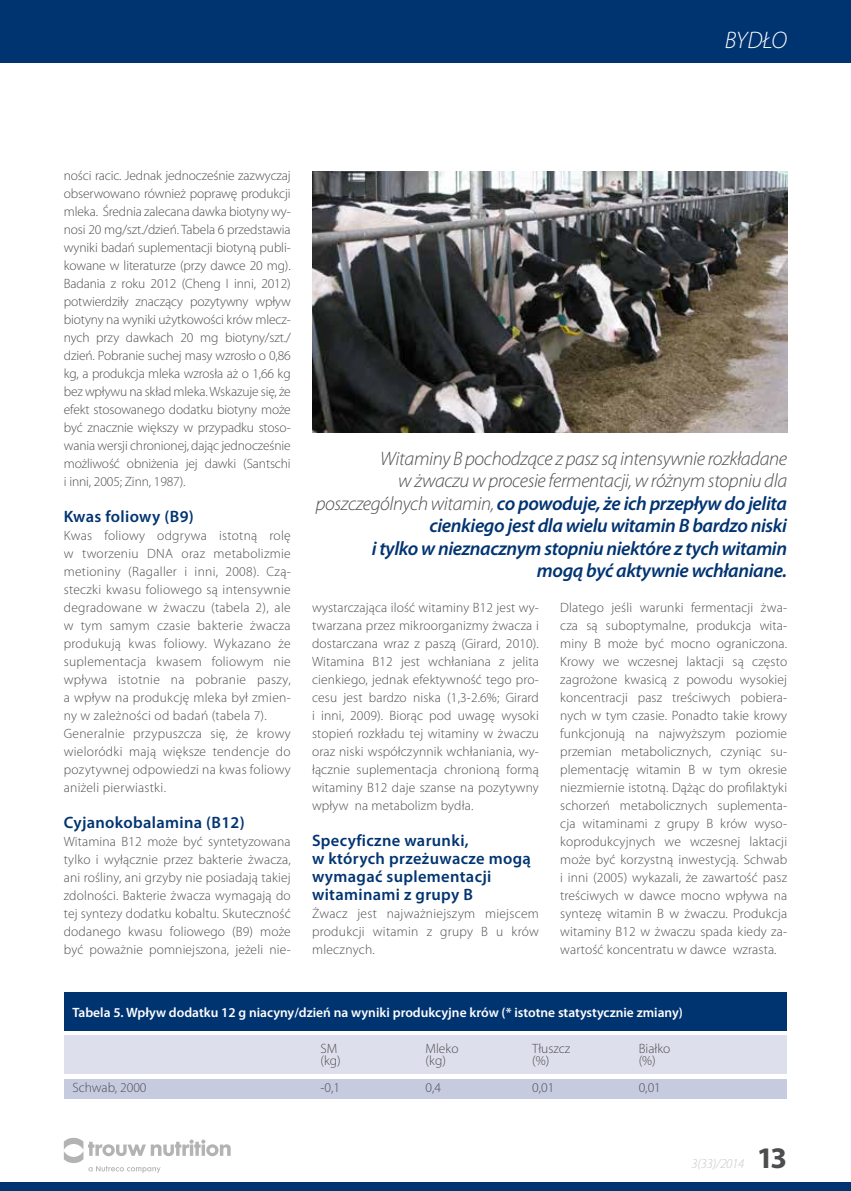
<style>
.page{position:relative;width:851px;height:1191px;background:#fff}
.page>*{position:absolute;margin:0;border:0;box-sizing:border-box;transform-origin:0 0}
.t1{font:italic 300 24px "Myriad Pro";letter-spacing:-.01em;color:#fff}
.t2{font:italic 600 19.5px/22.5px "Myriad Pro";letter-spacing:-.02em;color:#003471;text-align:right}
.t3{font:600 16.5px/18px "Myriad Pro";letter-spacing:.02em;color:#003471}
.t4{font:300 13.5px/18px "Myriad Pro";letter-spacing:.02em;color:#4d4d4f;text-align:justify}
.t5{font:600 13.5px "Myriad Pro";color:#fff}
.t6{font:italic 300 13.5px "Myriad Pro";letter-spacing:-.02em;color:#c5c7c9}
.t7{font:300 13.5px "Myriad Pro";color:#4d4d4f}
.s1{font-weight:300;color:#4d4d4f}
.s2{font-weight:700;font-style:normal;font-size:30px;color:#4d4d4f}
</style>
<div class="page">
<div style="left:0;top:1181px;width:850px;height:10px;background:#003471"></div>
<div style="left:0;top:0;width:850px;height:63px;background:#003471"></div>
<svg style="left:64px;top:1137px;width:167px;height:36px"></svg>
<img style="left:312px;top:171px;width:475px;height:261px">
<div style="left:64px;top:1078px;width:722px;height:20px;background:#c7cbe0"></div>
<div style="left:64px;top:992px;width:723px;height:38px;background:#003471"></div>
<div style="left:64px;top:1035px;width:722px;height:38px;background:#dddfec"></div>
<h1 class="t1" style="left:724px;top:26px;width:64px">bydło</h1>
<p class="t4" style="left:64px;top:166px;width:228px">ności racic. Jednak jednocześnie zazwyczaj obserwowano również poprawę produkcji mleka. Średnia zalecana dawka biotyny wy&shy;nosi 20 mg/szt./dzień. Tabela 6 przedstawia wyniki badań suplementacji biotyną publi&shy;kowane w literaturze (przy dawce 20 mg).<br>Badania z roku 2012 (Cheng I inni, 2012) potwierdziły znaczący pozytywny wpływ biotyny na wyniki użytkowości krów mlecz&shy;nych przy dawkach 20 mg biotyny/szt./ dzień. Pobranie suchej masy wzrosło o 0,86 kg, a produkcja mleka wzrosła aż o 1,66 kg bez wpływu na skład mleka. Wskazuje się, że efekt stosowanego dodatku biotyny może być znacznie większy w przypadku stoso&shy;wania wersji chronionej, dając jednocześnie możliwość obniżenia jej dawki (Santschi i inni, 2005; Zinn, 1987).</p>
<p class="t3" style="left:64px;top:507px;width:131px">Kwas foliowy (B9)</p>
<p class="t4" style="left:64px;top:526px;width:228px;text-align:left">Kwas foliowy odgrywa istotną rolę w tworzeniu DNA oraz metabolizmie metioniny (Ragaller i inni, 2008). Czą&shy;steczki kwasu foliowego są intensywnie degradowane w żwaczu (tabela 2), ale w tym samym czasie bakterie żwacza produkują kwas foliowy. Wykazano że suplementacja kwasem foliowym nie wpływa istotnie na pobranie paszy, a wpływ na produkcję mleka był zmien&shy;ny w zależności od badań (tabela 7).<br>Generalnie przypuszcza się, że krowy wieloródki mają większe tendencje do pozytywnej odpowiedzi na kwas foliowy aniżeli pierwiastki.</p>
<p class="t3" style="left:64px;top:813px;width:182px">Cyjanokobalamina (B12)</p>
<p class="t4" style="left:64px;top:832px;width:228px">Witamina B12 może być syntetyzowana tylko i wyłącznie przez bakterie żwacza, ani rośliny, ani grzyby nie posiadają takiej zdolności. Bakterie żwacza wymagają do tej syntezy dodatku kobaltu. Skuteczność dodanego kwasu foliowego (B9) może być poważnie pomniejszona, jeżeli nie-</p>
<p class="t2" style="left:316px;top:446px;width:473px"><span class="s1">Witaminy B pochodzące z pasz są intensywnie rozkładane<br>w żwaczu w procesie fermentacji, w różnym stopniu dla poszczególnych witamin,</span> co powoduje, że ich przepływ do jelita cienkiego jest dla wielu witamin B bardzo niski<br>i tylko w nieznacznym stopniu niektóre z tych witamin<br>mogą być aktywnie wchłaniane.</p>
<p class="t4" style="left:312px;top:598px;width:228px">wystarczająca ilość witaminy B12 jest wy&shy;twarzana przez mikroorganizmy żwacza i dostarczana wraz z paszą (Girard, 2010).<br>Witamina B12 jest wchłaniana z jelita cienkiego, jednak efektywność tego pro&shy;cesu jest bardzo niska (1,3-2.6%; Girard i inni, 2009). Biorąc pod uwagę wysoki stopień rozkładu tej witaminy w żwaczu oraz niski współczynnik wchłaniania, wy&shy;łącznie suplementacja chronioną formą witaminy B12 daje szanse na pozytywny wpływ na metabolizm bydła.</p>
<p class="t3" style="left:312px;top:831px;width:220px">Specyficzne warunki,<br>w których przeżuwacze mogą wymagać suplementacji witaminami z grupy B</p>
<p class="t4" style="left:312px;top:904px;width:228px">Żwacz jest najważniejszym miejscem produkcji witamin z grupy B u krów mlecznych.</p>
<p class="t4" style="left:560px;top:598px;width:228px">Dlatego jeśli warunki fermentacji żwa&shy;cza są suboptymalne, produkcja wita&shy;miny B może być mocno ograniczona.<br>Krowy we wczesnej laktacji są często zagrożone kwasicą z powodu wysokiej koncentracji pasz treściwych pobiera&shy;nych w tym czasie. Ponadto takie krowy funkcjonują na najwyższym poziomie przemian metabolicznych, czyniąc su&shy;plementację witamin B w tym okresie niezmiernie istotną. Dążąc do profilaktyki schorzeń metabolicznych suplementa&shy;cja witaminami z grupy B krów wyso&shy;koprodukcyjnych we wczesnej laktacji może być korzystną inwestycją. Schwab i inni (2005) wykazali, że zawartość pasz treściwych w dawce mocno wpływa na syntezę witamin B w żwaczu. Produkcja witaminy B12 w żwaczu spada kiedy za&shy;wartość koncentratu w dawce wzrasta.</p>
<p class="t5" style="left:72px;top:1004px;width:612px">Tabela 5. Wpływ dodatku 12 g niacyny/dzień na wyniki produkcyjne krów (* istotne statystycznie zmiany)</p>
<p class="t4" style="left:320px;top:1039px;width:18px">SM</p>
<p class="t4" style="left:425px;top:1039px;width:34px">Mleko</p>
<p class="t4" style="left:532px;top:1039px;width:40px">Tłuszcz</p>
<p class="t4" style="left:638px;top:1039px;width:33px">Białko</p>
<p class="t4" style="left:320px;top:1051px;width:22px">(kg)</p>
<p class="t4" style="left:425px;top:1051px;width:22px">(kg)</p>
<p class="t4" style="left:532px;top:1051px;width:19px">(%)</p>
<p class="t4" style="left:638px;top:1051px;width:19px">(%)</p>
<p class="t7" style="left:72px;top:1079px;width:76px">Schwab, 2000</p>
<p class="t4" style="left:320px;top:1078px;width:21px">-0,1</p>
<p class="t4" style="left:425px;top:1078px;width:17px">0,4</p>
<p class="t4" style="left:532px;top:1078px;width:24px">0,01</p>
<p class="t4" style="left:638px;top:1078px;width:24px">0,01</p>
<p class="t6" style="left:691px;top:1155px;width:97px">3(33)/2014 <span class="s2">13</span></p>
</div>
